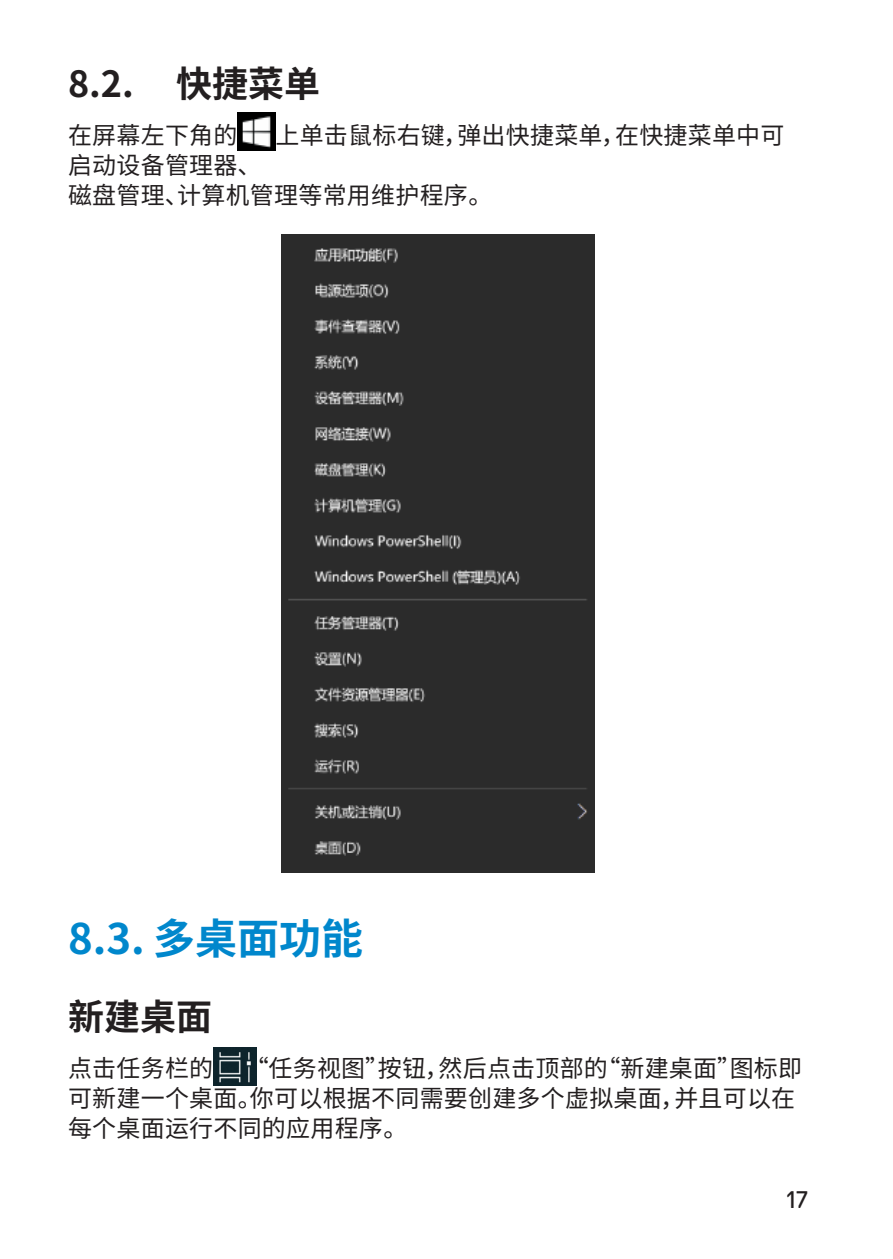
<style>
.page{position:relative;width:893px;height:1259px;background:#fff}
.page>*{position:absolute;margin:0;border:0;box-sizing:border-box;transform-origin:0 0}
.Head2{font:700 42px "Noto Sans CJ Ksc";color:#0087cc}
.Head3{font:700 36px "Noto Sans CJ Ksc";color:#231f20}
.Paragraph{font:24px/30px "Noto Sans CJ Ksc";letter-spacing:.01em;color:#231f20}
.t1{font:24px "Dell Replica";color:#231f20}
</style>
<div class="page">
<img style="left:238px;top:113px;width:37px;height:37px">
<img style="left:281px;top:234px;width:314px;height:638px">
<img style="left:213px;top:1047px;width:43px;height:38px">
<p class="Head3" style="left:68px;top:63px;width:253px">8.2. 快捷菜单</p>
<p class="Paragraph" style="left:68px;top:120px;width:171px">在屏幕左下角的</p>
<p class="Paragraph" style="left:275px;top:120px;width:511px">上单击鼠标右键，弹出快捷菜单，在快捷菜单中可</p>
<p class="Paragraph" style="left:68px;top:150px;width:426px">启动设备管理器、<br>磁盘管理、计算机管理等常用维护程序。</p>
<p class="Head2" style="left:68px;top:915px;width:297px">8.3. 多桌面功能</p>
<p class="Head3" style="left:68px;top:996px;width:145px">新建桌面</p>
<p class="Paragraph" style="left:68px;top:1054px;width:147px">点击任务栏的</p>
<p class="Paragraph" style="left:68px;top:1054px;width:736px;text-indent:177px">“任务视图”按钮，然后点击顶部的“新建桌面”图标即可新建一个桌面。你可以根据不同需要创建多个虚拟桌面，并且可以在每个桌面运行不同的应用程序。</p>
<p class="t1" style="left:787px;top:1186px;width:23px">17</p>
</div>
